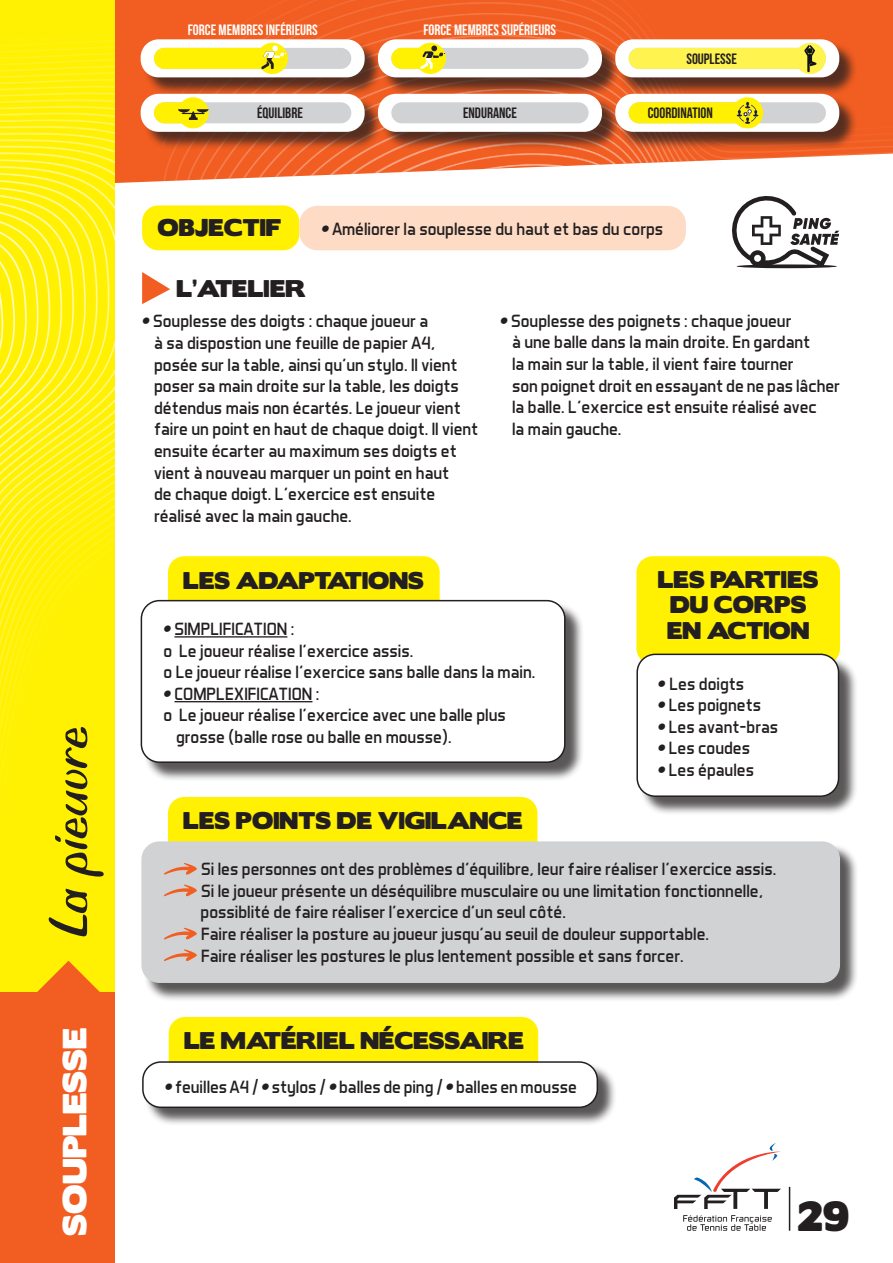
<style>
.page{position:relative;width:893px;height:1263px;background:#fff}
.page>*{position:absolute;margin:0;border:0;box-sizing:border-box;transform-origin:0 0}
.t1{font:57px "Biffo MT Std";color:#231f20}
.t2{font:37.5px "Boris Black Bloxx";color:#231f20}
.t3{font:30px "Boris Black Bloxx";color:#fff}
.t4{font:21.6px/26px "Boris Black Bloxx";color:#231f20;text-align:center}
.t5{font:18px/21.6px "Aero Matics";color:#231f20}
.t6{font:15px "Bebas Neue";color:#fff}
.t7{font:15px "Bebas Neue";color:#231f20}
.s1{font-family:"Gilroy";font-weight:800;font-style:italic}
</style>
<div class="page">
<svg style="left:114px;top:0;width:52px;height:187px;background:#f26729"></svg>
<img style="left:163px;top:0;width:730px;height:181px">
<img style="left:0;top:0;width:114px;height:993px">
<svg style="left:732px;top:196px;width:107px;height:72px"></svg>
<div style="left:142px;top:205px;width:157px;height:45px;background:#fff101;border-radius:16px"></div>
<div style="left:168px;top:556px;width:272px;height:90px;background:#fff101;border-radius:16px"></div>
<div style="left:299px;top:206px;width:387px;height:44px;background:#fddbc5;border-radius:18px"></div>
<div style="left:143px;top:602px;width:441px;height:179px;background:#231f20;opacity:.75"></div>
<div style="left:141px;top:601px;width:424px;height:161px;background:#fff;border-radius:18px"></div>
<div style="left:141px;top:600px;width:425px;height:163px;border:2px solid #231f20;border-radius:18px"></div>
<svg style="left:142px;top:272px;width:28px;height:32px"></svg>
<hr style="left:174px;top:636px;width:113px;height:1px;background:#231f20">
<hr style="left:174px;top:701px;width:138px;height:1px;background:#231f20">
<div style="left:168px;top:797px;width:369px;height:90px;background:#fff101;border-radius:16px"></div>
<div style="left:169px;top:1017px;width:369px;height:90px;background:#fff101;border-radius:16px"></div>
<div style="left:0;top:993px;width:115px;height:270px;background:#f25d21"></div>
<svg style="left:23px;top:961px;width:91px;height:32px;background:#faba0c"></svg>
<div style="left:636px;top:556px;width:204px;height:109px;background:#fff101;border-radius:16px"></div>
<div style="left:144px;top:1063px;width:472px;height:64px;background:#231f20;opacity:.75"></div>
<div style="left:143px;top:1062px;width:454px;height:45px;background:#fff;border-radius:18px"></div>
<div style="left:142px;top:1061px;width:456px;height:47px;border:2px solid #231f20;border-radius:18px"></div>
<div style="left:144px;top:844px;width:715px;height:158px;background:#231f20;opacity:.75"></div>
<div style="left:141px;top:841px;width:699px;height:142px;background:#d1d2d4;border-radius:18px"></div>
<svg style="left:164px;top:863px;width:33px;height:12px"></svg>
<svg style="left:164px;top:884px;width:33px;height:13px"></svg>
<svg style="left:164px;top:927px;width:33px;height:13px"></svg>
<svg style="left:164px;top:949px;width:33px;height:12px"></svg>
<div style="left:639px;top:656px;width:219px;height:160px;background:#231f20;opacity:.75"></div>
<div style="left:637px;top:654px;width:201px;height:142px;background:#fff;border-radius:18px"></div>
<div style="left:636px;top:654px;width:203px;height:143px;border:2px solid #231f20;border-radius:18px"></div>
<div style="left:143px;top:42px;width:240px;height:54px;background:#231f20;opacity:.75"></div>
<div style="left:141px;top:39px;width:224px;height:38px;background:#fff;border-radius:18px"></div>
<div style="left:143px;top:96px;width:240px;height:55px;background:#231f20;opacity:.75"></div>
<div style="left:141px;top:94px;width:224px;height:38px;background:#fff;border-radius:18px"></div>
<div style="left:380px;top:42px;width:240px;height:54px;background:#231f20;opacity:.75"></div>
<div style="left:378px;top:39px;width:224px;height:38px;background:#fff;border-radius:18px"></div>
<div style="left:380px;top:96px;width:240px;height:55px;background:#231f20;opacity:.75"></div>
<div style="left:378px;top:94px;width:224px;height:38px;background:#fff;border-radius:18px"></div>
<div style="left:617px;top:42px;width:241px;height:54px;background:#231f20;opacity:.75"></div>
<div style="left:615px;top:39px;width:224px;height:38px;background:#fff;border-radius:18px"></div>
<div style="left:617px;top:96px;width:241px;height:55px;background:#231f20;opacity:.75"></div>
<div style="left:615px;top:94px;width:224px;height:38px;background:#fff;border-radius:18px"></div>
<div style="left:154px;top:48px;width:197px;height:21px;background:#d1d2d4;border-radius:11px"></div>
<div style="left:154px;top:102px;width:197px;height:21px;background:#d1d2d4;border-radius:11px"></div>
<div style="left:391px;top:48px;width:198px;height:21px;background:#d1d2d4;border-radius:11px"></div>
<div style="left:391px;top:102px;width:198px;height:21px;background:#d1d2d4;border-radius:11px"></div>
<div style="left:629px;top:102px;width:197px;height:21px;background:#d1d2d4;border-radius:11px"></div>
<div style="left:154px;top:48px;width:118px;height:21px;background:#fff101;border-radius:11px"></div>
<div style="left:154px;top:102px;width:45px;height:21px;background:#fff101;border-radius:11px"></div>
<div style="left:391px;top:48px;width:49px;height:21px;background:#fff101;border-radius:11px"></div>
<div style="left:629px;top:102px;width:126px;height:21px;background:#fff101;border-radius:11px"></div>
<div style="left:629px;top:48px;width:183px;height:21px;background:#fff34f;border-radius:11px"></div>
<div style="left:257px;top:43px;width:31px;height:31px;background:#fff101;border-radius:50%"></div>
<svg style="left:261px;top:46px;width:25px;height:24px"></svg>
<div style="left:178px;top:97px;width:31px;height:31px;background:#fff101;border-radius:50%"></div>
<svg style="left:178px;top:109px;width:31px;height:11px"></svg>
<div style="left:732px;top:97px;width:31px;height:31px;background:#fff101;border-radius:50%"></div>
<svg style="left:737px;top:102px;width:21px;height:22px"></svg>
<div style="left:415px;top:43px;width:31px;height:31px;background:#fff101;border-radius:50%"></div>
<svg style="left:420px;top:46px;width:25px;height:24px"></svg>
<div style="left:795px;top:43px;width:31px;height:31px;background:#fff34f;border-radius:50%"></div>
<svg style="left:804px;top:45px;width:12px;height:27px"></svg>
<svg style="left:674px;top:1143px;width:107px;height:66px"></svg>
<svg style="left:683px;top:1215px;width:89px;height:16px"></svg>
<hr style="left:789px;top:1187px;width:1px;height:44px;background:#231f20">
<svg style="left:0;top:0;width:21px;height:154px;background:#fff10e"></svg>
<p class="t6" style="left:188px;top:22px;width:132px">FORCE MEMBRES INFÉRIEURS</p>
<p class="t6" style="left:423px;top:22px;width:134px">FORCE MEMBRES SUPÉRIEURS</p>
<p class="t7" style="left:686px;top:51px;width:52px">SOUPLESSE</p>
<p class="t7" style="left:257px;top:105px;width:47px">ÉQUILIBRE</p>
<p class="t7" style="left:648px;top:105px;width:67px">COORDINATION</p>
<p class="t7" style="left:463px;top:105px;width:55px">ENDURANCE</p>
<p class="t1" style="left:35px;top:937px;width:212px;rotate:-90deg">La pieuvre</p>
<p class="t3" style="left:52px;top:1235px;width:210px;rotate:-90deg">SOUPLESSE</p>
<p class="t4" style="left:157px;top:216px;width:126px">OBJECTIF</p>
<p class="t5" style="left:321px;top:218px;width:343px"><span class="s1">•</span> Améliorer la souplesse du haut et bas du corps</p>
<p class="t4" style="left:177px;top:276px;width:131px">L’ATELIER</p>
<p class="t5" style="left:154px;top:310px;width:326px;text-indent:-12px"><span class="s1">•</span> Souplesse des doigts : chaque joueur a<br>à sa dispostion une feuille de papier A4, posée sur la table, ainsi qu’un stylo. Il vient poser sa main droite sur la table, les doigts détendus mais non écartés. Le joueur vient faire un point en haut de chaque doigt. Il vient ensuite écarter au maximum ses doigts et vient à nouveau marquer un point en haut<br>de chaque doigt. L’exercice est ensuite réalisé avec la main gauche.</p>
<p class="t5" style="left:512px;top:309px;width:329px;text-indent:-12px"><span class="s1">•</span> Souplesse des poignets : chaque joueur<br>à une balle dans la main droite. En gardant<br>la main sur la table, il vient faire tourner<br>son poignet droit en essayant de ne pas lâcher la balle. L’exercice est ensuite réalisé avec<br>la main gauche.</p>
<p class="t4" style="left:183px;top:568px;width:242px">LES ADAPTATIONS</p>
<p class="t5" style="left:163px;top:618px;width:373px"><span class="s1">•</span> SIMPLIFICATION :<br>o Le joueur réalise l’exercice assis.<br>o Le joueur réalise l’exercice sans balle dans la main.</p>
<p class="t5" style="left:163px;top:682px;width:158px"><span class="s1">•</span> COMPLEXIFICATION :</p>
<p class="t5" style="left:163px;top:704px;width:344px">o Le joueur réalise l’exercice avec une balle plus</p>
<p class="t5" style="left:176px;top:726px;width:277px">grosse (balle rose ou balle en mousse).</p>
<p class="t4" style="left:183px;top:809px;width:341px">LES POINTS DE VIGILANCE</p>
<p class="t4" style="left:658px;top:567px;width:162px">LES PARTIES<br>DU CORPS<br>EN ACTION</p>
<p class="t5" style="left:658px;top:672px;width:88px"><span class="s1">•</span> Les doigts</p>
<p class="t5" style="left:658px;top:694px;width:105px"><span class="s1">•</span> Les poignets</p>
<p class="t5" style="left:658px;top:716px;width:122px"><span class="s1">•</span> Les avant-bras</p>
<p class="t5" style="left:658px;top:737px;width:94px"><span class="s1">•</span> Les coudes</p>
<p class="t5" style="left:658px;top:759px;width:98px"><span class="s1">•</span> Les épaules</p>
<p class="t5" style="left:201px;top:858px;width:577px">Si les personnes ont des problèmes d’équilibre, leur faire réaliser l’exercice assis.<br>Si le joueur présente un déséquilibre musculaire ou une limitation fonctionnelle, possiblité de faire réaliser l’exercice d’un seul côté.<br>Faire réaliser la posture au joueur jusqu’au seuil de douleur supportable.<br>Faire réaliser les postures le plus lentement possible et sans forcer.</p>
<p class="t4" style="left:184px;top:1029px;width:341px">LE MATÉRIEL NÉCESSAIRE</p>
<p class="t5" style="left:165px;top:1075px;width:413px"><span class="s1">•</span> feuilles A4 / <span class="s1">•</span> stylos / <span class="s1">•</span> balles de ping / <span class="s1">•</span> balles en mousse</p>
<p class="t2" style="left:797px;top:1188px;width:53px">29</p>
</div>
